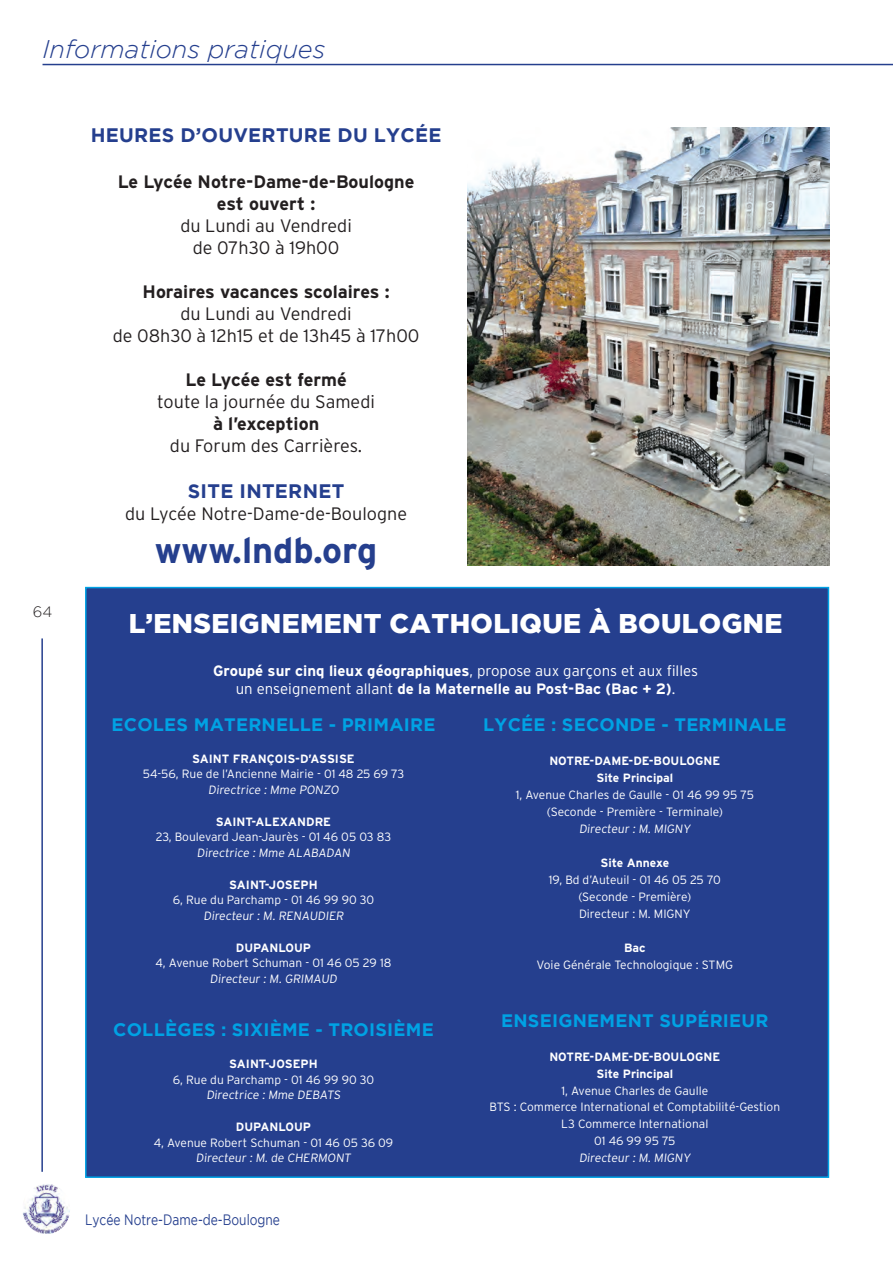
<style>
.page{position:relative;width:893px;height:1263px;background:#fff}
.page>*{position:absolute;margin:0;border:0;box-sizing:border-box;transform-origin:0 0}
.t1{font:700 36px "Interstate";color:#253f8e}
.t2{font:900 27px "Gotham";letter-spacing:.015em;color:#fff}
.t3{font:italic 300 25.5px "Gotham";color:#253f8e}
.t4{font:700 19.5px "Gotham";letter-spacing:.015em;color:#253f8e}
.t5{font:300 18px/22px "Interstate";color:#231f20;text-align:center}
.t6{font:700 18px "Gotham";letter-spacing:.015em;color:#00a2e4}
.t7{font:700 18px/22px "Interstate";color:#231f20;text-align:center}
.t8{font:700 15px/18px "Interstate";color:#fff;text-align:center}
.t9{font:15px "Gotham";color:#253f8e;scale:.8 1}
.t10{font:300 15px "Gotham";color:#231f20}
.t11{font:300 12px/17px "Interstate";color:#fff;text-align:center}
.t12{font:700 12px/17px "Interstate";color:#fff;text-align:center}
.s1{font-weight:300}
</style>
<div class="page">
<hr style="left:41px;top:638px;width:2px;height:534px;background:#253f8e">
<hr style="left:43px;top:64px;width:850px;height:1px;background:#253f8e">
<div style="left:85px;top:587px;width:744px;height:591px;background:#253f8e;border:2px solid #00a2e4"></div>
<img style="left:468px;top:128px;width:361px;height:438px">
<img style="left:23px;top:1184px;width:47px;height:49px">
<h3 class="t3" style="left:43px;top:35px;width:284px">Informations pratiques</h3>
<p class="t10" style="left:33px;top:603px;width:21px">64</p>
<h3 class="t4" style="left:91px;top:124px;width:352px">HEURES D’OUVERTURE DU LYCÉE</h3>
<h3 class="t7" style="left:118px;top:170px;width:298px">Le Lycée Notre-Dame-de-Boulogne est ouvert :</h3>
<h3 class="t5" style="left:180px;top:214px;width:173px">du Lundi au Vendredi de 07h30 à 19h00</h3>
<h3 class="t7" style="left:143px;top:280px;width:249px">Horaires vacances scolaires :</h3>
<h3 class="t5" style="left:113px;top:302px;width:308px">du Lundi au Vendredi<br>de 08h30 à 12h15 et de 13h45 à 17h00</h3>
<h3 class="t7" style="left:185px;top:368px;width:163px">Le Lycée est fermé</h3>
<h3 class="t5" style="left:157px;top:390px;width:219px">toute la journée du Samedi</h3>
<h3 class="t7" style="left:213px;top:412px;width:108px">à l’exception</h3>
<h3 class="t5" style="left:170px;top:434px;width:194px">du Forum des Carrières.</h3>
<h3 class="t4" style="left:188px;top:480px;width:158px">SITE INTERNET</h3>
<h3 class="t5" style="left:125px;top:502px;width:283px">du Lycée Notre-Dame-de-Boulogne</h3>
<h1 class="t1" style="left:155px;top:531px;width:224px">www.lndb.org</h1>
<h2 class="t2" style="left:129px;top:608px;width:655px">L’ENSEIGNEMENT CATHOLIQUE À BOULOGNE</h2>
<p class="t8" style="left:213px;top:662px;width:487px">Groupé sur cinq lieux géographiques<span class="s1">, propose aux garçons et aux filles un enseignement allant</span> de la Maternelle au Post-Bac (Bac + 2)<span class="s1">.</span></p>
<h3 class="t6" style="left:112px;top:714px;width:325px">ECOLES MATERNELLE - PRIMAIRE</h3>
<p class="t12" style="left:192px;top:750px;width:164px">SAINT FRANÇOIS-D’ASSISE</p>
<p class="t11" style="left:143px;top:766px;width:263px;line-height:15.8px">54-56, Rue de l’Ancienne Mairie - 01 48 25 69 73<br>Directrice : Mme PONZO</p>
<p class="t12" style="left:216px;top:813px;width:117px">SAINT-ALEXANDRE</p>
<p class="t11" style="left:156px;top:829px;width:237px;line-height:15.8px">23, Boulevard Jean-Jaurès - 01 46 05 03 83<br>Directrice : Mme ALABADAN</p>
<p class="t12" style="left:229px;top:876px;width:90px">SAINT-JOSEPH</p>
<p class="t11" style="left:173px;top:892px;width:203px;line-height:15.8px">6, Rue du Parchamp - 01 46 99 90 30<br>Directeur : M. RENAUDIER</p>
<p class="t12" style="left:236px;top:939px;width:77px">DUPANLOUP</p>
<p class="t11" style="left:156px;top:955px;width:237px;line-height:15.8px">4, Avenue Robert Schuman - 01 46 05 29 18<br>Directeur : M. GRIMAUD</p>
<h3 class="t6" style="left:113px;top:1019px;width:322px">COLLÈGES : SIXIÈME - TROISIÈME</h3>
<p class="t12" style="left:229px;top:1055px;width:90px">SAINT-JOSEPH</p>
<p class="t11" style="left:173px;top:1071px;width:203px;line-height:15.8px">6, Rue du Parchamp - 01 46 99 90 30<br>Directrice : Mme DEBATS</p>
<p class="t12" style="left:236px;top:1118px;width:77px">DUPANLOUP</p>
<p class="t11" style="left:154px;top:1134px;width:241px;line-height:15.8px">4, Avenue Robert Schuman - 01 46 05 36 09<br>Directeur : M. de CHERMONT</p>
<h3 class="t6" style="left:483px;top:714px;width:305px">LYCÉE : SECONDE - TERMINALE</h3>
<p class="t12" style="left:549px;top:752px;width:172px">NOTRE-DAME-DE-BOULOGNE<br>Site Principal</p>
<p class="t11" style="left:516px;top:786px;width:240px">1, Avenue Charles de Gaulle - 01 46 99 95 75 (Seconde - Première - Terminale)<br>Directeur : M. MIGNY</p>
<p class="t12" style="left:600px;top:854px;width:70px">Site Annexe</p>
<p class="t11" style="left:549px;top:871px;width:173px">19, Bd d’Auteuil - 01 46 05 25 70 (Seconde - Première)<br>Directeur : M. MIGNY</p>
<p class="t12" style="left:624px;top:939px;width:23px">Bac</p>
<p class="t11" style="left:537px;top:956px;width:198px">Voie Générale Technologique : STMG</p>
<h3 class="t6" style="left:501px;top:1010px;width:269px">ENSEIGNEMENT SUPÉRIEUR</h3>
<p class="t12" style="left:549px;top:1048px;width:172px">NOTRE-DAME-DE-BOULOGNE<br>Site Principal</p>
<p class="t11" style="left:489px;top:1082px;width:292px">1, Avenue Charles de Gaulle<br>BTS : Commerce International et Comptabilité-Gestion<br>L3 Commerce International<br>01 46 99 95 75<br>Directeur : M. MIGNY</p>
<p class="t9" style="left:85px;top:1211px;width:245px">Lycée Notre-Dame-de-Boulogne</p>
</div>
